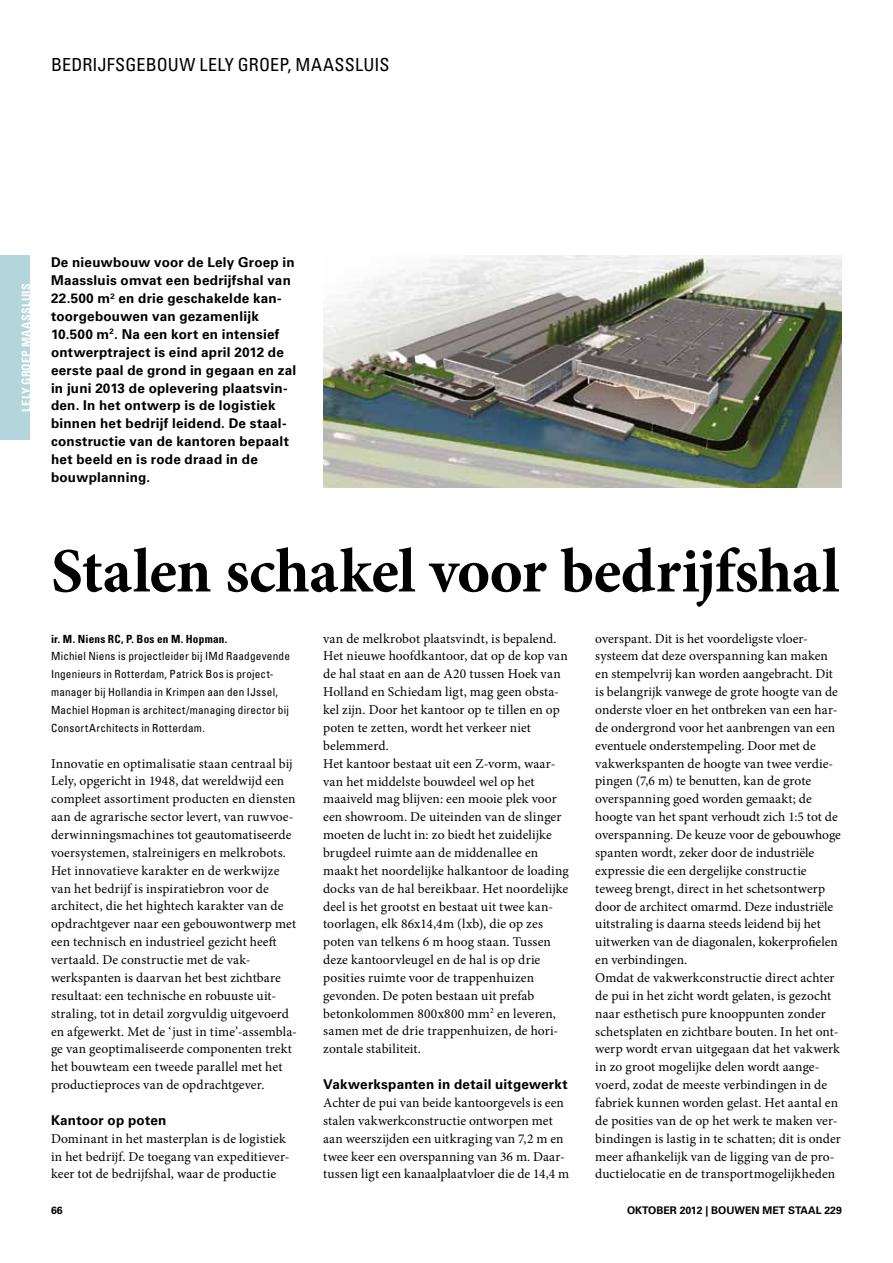
<style>
.page{position:relative;width:893px;height:1263px;background:#fff}
.page>*{position:absolute;margin:0;border:0;box-sizing:border-box;transform-origin:0 0}
.t1{font:700 63px "Minion Pro";letter-spacing:-.01em;color:#000}
.t2{font:condensed 18px "Univers LT Std";letter-spacing:.015em;color:#000}
.t3{font:13.5px/17.9px "Minion Pro";letter-spacing:.005em;color:#000}
.t4{font:700 13.5px/17.9px "Univers LT Std";letter-spacing:.015em;color:#000}
.t5{font:700 condensed 12px "Univers LT Std";color:#fff}
.t6{font:condensed 11.25px/17.9px "Univers LT Std";letter-spacing:.02em;color:#000}
.t7{font:700 condensed 11.25px "Univers LT Std";letter-spacing:.02em;color:#000}
.t8{font:700 10.5px "Univers LT Std";color:#000}
</style>
<div class="page">
<img style="left:323px;top:255px;width:519px;height:233px">
<div style="left:0;top:255px;width:30px;height:185px;background:#b2d6db"></div>
<h2 class="t2" style="left:51px;top:53px;width:23px">Bedrijfsgebouw</h2>
<h2 class="t2" style="left:199px;top:53px;width:60px">Lely Groep</h2>
<h2 class="t2" style="left:287px;top:53px;width:35px">, Maassluis</h2>
<p class="t5" style="left:19px;top:412px;width:129px;rotate:-90deg">Lely Groep Maassluis</p>
<p class="t4" style="left:51px;top:254px;width:247px">De nieuwbouw voor de Lely Groep in Maassluis omvat een bedrijfshal van 22.500 m<sup>2</sup> en drie geschakelde kan&shy;toorgebouwen van gezamenlijk 10.500 m<sup>2</sup>. Na een kort en intensief ontwerptraject is eind april 2012 de eerste paal de grond in gegaan en zal in juni 2013 de oplevering plaatsvin&shy;den. In het ontwerp is de logistiek binnen het bedrijf leidend. De staal&shy;constructie van de kantoren bepaalt het beeld en is rode draad in de bouwplanning.</p>
<h1 class="t1" style="left:51px;top:527px;width:790px">Stalen schakel voor bedrijfshal</h1>
<p class="t7" style="left:51px;top:632px;width:178px">ir. M. Niens RC, P. Bos en M. Hopman.</p>
<p class="t6" style="left:51px;top:647px;width:240px">Michiel Niens is projectleider bij IMd Raadgevende Ingenieurs in Rotterdam, Patrick Bos is project&shy;manager bij Hollandia in Krimpen aan den IJssel, Machiel Hopman is architect/managing director bij ConsortArchitects in Rotterdam.</p>
<p class="t3" style="left:51px;top:754px;width:247px">Innovatie en optimalisatie staan centraal bij Lely, opgericht in 1948, dat wereldwijd een compleet assortiment producten en diensten aan de agrarische sector levert, van ruwvoe&shy;derwinningsmachines tot geautomatiseerde voersystemen, stalreinigers en melkrobots.<br>Het innovatieve karakter en de werkwijze van het bedrijf is inspiratiebron voor de architect, die het hightech karakter van de opdrachtgever naar een gebouwontwerp met een technisch en industrieel gezicht heeft vertaald. De constructie met de vak&shy;werkspanten is daarvan het best zichtbare resultaat: een technische en robuuste uit&shy;straling, tot in detail zorgvuldig uitgevoerd en afgewerkt. Met de ‘just in time’-assembla&shy;ge van geoptimaliseerde componenten trekt het bouwteam een tweede parallel met het productieproces van de opdrachtgever.</p>
<p class="t4" style="left:51px;top:1111px;width:117px">Kantoor op poten</p>
<p class="t3" style="left:51px;top:1129px;width:240px">Dominant in het masterplan is de logistiek in het bedrijf. De toegang van expeditiever&shy;keer tot de bedrijfshal, waar de productie</p>
<p class="t3" style="left:323px;top:629px;width:247px">van de melkrobot plaatsvindt, is bepalend.<br>Het nieuwe hoofdkantoor, dat op de kop van de hal staat en aan de A20 tussen Hoek van Holland en Schiedam ligt, mag geen obsta&shy;kel zijn. Door het kantoor op te tillen en op poten te zetten, wordt het verkeer niet belemmerd.<br>Het kantoor bestaat uit een Z-vorm, waar&shy;van het middelste bouwdeel wel op het maaiveld mag blijven: een mooie plek voor een showroom. De uiteinden van de slinger moeten de lucht in: zo biedt het zuidelijke brugdeel ruimte aan de middenallee en maakt het noordelijke halkantoor de loading docks van de hal bereikbaar. Het noordelijke deel is het grootst en bestaat uit twee kan&shy;toorlagen, elk 86x14,4m (lxb), die op zes poten van telkens 6 m hoog staan. Tussen deze kantoorvleugel en de hal is op drie posities ruimte voor de trappenhuizen gevonden. De poten bestaan uit prefab betonkolommen 800x800 mm<sup>2</sup> en leveren, samen met de drie trappenhuizen, de hori&shy;zontale stabiliteit.</p>
<p class="t4" style="left:323px;top:1075px;width:246px">Vakwerkspanten in detail uitgewerkt</p>
<p class="t3" style="left:323px;top:1094px;width:248px">Achter de pui van beide kantoorgevels is een stalen vakwerkconstructie ontworpen met aan weerszijden een uitkraging van 7,2 m en twee keer een overspanning van 36 m. Daar&shy;tussen ligt een kanaalplaatvloer die de 14,4 m</p>
<p class="t3" style="left:595px;top:629px;width:247px">overspant. Dit is het voordeligste vloer&shy;systeem dat deze overspanning kan maken en stempelvrij kan worden aangebracht. Dit is belangrijk vanwege de grote hoogte van de onderste vloer en het ontbreken van een har&shy;de ondergrond voor het aanbrengen van een eventuele onderstempeling. Door met de vakwerkspanten de hoogte van twee verdie&shy;pingen (7,6 m) te benutten, kan de grote overspanning goed worden gemaakt; de hoogte van het spant verhoudt zich 1:5 tot de overspanning. De keuze voor de gebouwhoge spanten wordt, zeker door de industriële expressie die een dergelijke constructie teweeg brengt, direct in het schetsontwerp door de architect omarmd. Deze industriële uitstraling is daarna steeds leidend bij het uitwerken van de diagonalen, kokerprofielen en verbindingen.<br>Omdat de vakwerkconstructie direct achter de pui in het zicht wordt gelaten, is gezocht naar esthetisch pure knooppunten zonder schetsplaten en zichtbare bouten. In het ont&shy;werp wordt ervan uitgegaan dat het vakwerk in zo groot mogelijke delen wordt aange&shy;voerd, zodat de meeste verbindingen in de fabriek kunnen worden gelast. Het aantal en de posities van de op het werk te maken ver&shy;bindingen is lastig in te schatten; dit is onder meer afhankelijk van de ligging van de pro&shy;ductielocatie en de transportmogelijkheden</p>
<p class="t8" style="left:51px;top:1204px;width:13px">66</p>
<p class="t8" style="left:627px;top:1204px;width:23px">oktobe</p>
<p class="t8" style="left:670px;top:1204px;width:174px">r 2012 | BOUWEN MET STAAL 229</p>
</div>
